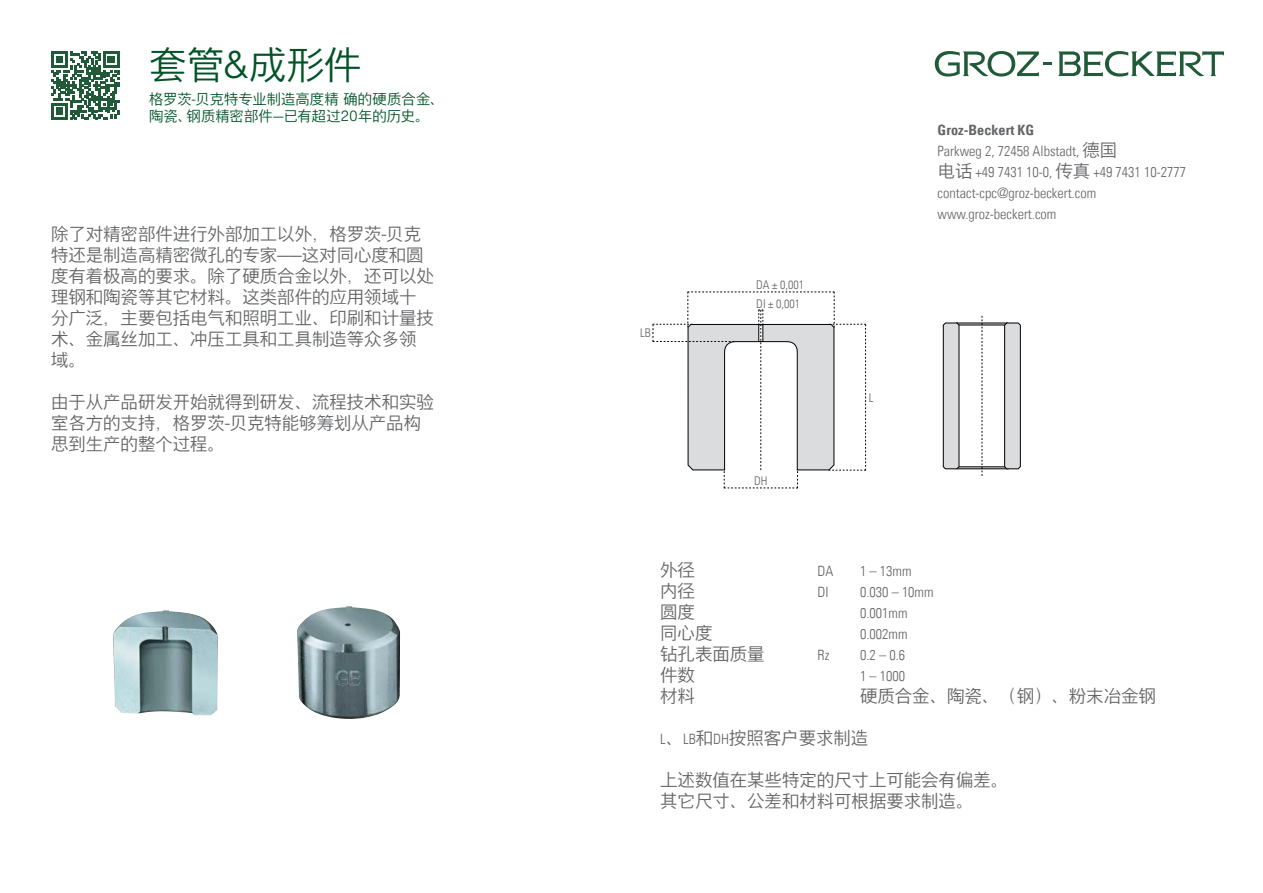
<style>
.page{position:relative;width:1263px;height:893px;background:#fff}
.page>*{position:absolute;margin:0;border:0;box-sizing:border-box;transform-origin:0 0}
.t1{font:300 37.5px "Nimbus Sans Global";color:#005326}
.t2{font:300 17.4px/21px "Nimbus Sans Global";color:#636466}
.t3{font:14.25px/21px "Univers Com 47 Light Cond";color:#636466}
.t4{font:300 14.25px/17.1px "Nimbus Sans Global";letter-spacing:.005em;color:#005326}
.t5{font:14.25px "Univers Com 67 Bold Cond";color:#636466}
.t6{font:12px "Univers Com 47 Light Cond";color:#636466}
.s1{font-family:"Nimbus Sans Global";font-weight:300;font-size:17.4px}
.s2{font-family:"Univers Com 47 Light Cond";font-weight:400;font-size:14.25px}
</style>
<div class="page">
<svg style="left:51px;top:51px;width:68px;height:68px"></svg>
<svg style="left:1058px;top:51px;width:166px;height:26px"></svg>
<svg style="left:935px;top:51px;width:117px;height:26px"></svg>
<img style="left:113px;top:610px;width:105px;height:105px">
<img style="left:297px;top:606px;width:103px;height:113px">
<svg style="left:653px;top:292px;width:213px;height:197px"></svg>
<svg style="left:943px;top:316px;width:78px;height:160px"></svg>
<h1 class="t1" style="left:149px;top:43px;width:214px">套管&amp;成形件</h1>
<p class="t4" style="left:149px;top:90px;width:296px">格罗茨-贝克特专业制造高度精确的硬质合金、陶瓷、钢质精密部件—已有超过20年的历史。</p>
<p class="t2" style="left:51px;top:223px;width:384px">除了对精密部件进行外部加工以外，格罗茨-贝克特还是制造高精密微孔的专家——这对同心度和圆度有着极高的要求。除了硬质合金以外，还可以处理钢和陶瓷等其它材料。这类部件的应用领域十分广泛，主要包括电气和照明工业、印刷和计量技术、金属丝加工、冲压工具和工具制造等众多领域。</p>
<p class="t2" style="left:51px;top:391px;width:384px">由于从产品研发开始就得到研发、流程技术和实验室各方的支持，格罗茨-贝克特能够筹划从产品构思到生产的整个过程。</p>
<p class="t6" style="left:640px;top:325px;width:12px">LB</p>
<p class="t6" style="left:756px;top:277px;width:49px">DA ± 0,001</p>
<p class="t6" style="left:756px;top:297px;width:45px">DI ± 0,001</p>
<p class="t6" style="left:754px;top:474px;width:15px">DH</p>
<p class="t5" style="left:938px;top:121px;width:98px">Groz-Beckert KG</p>
<p class="t3" style="left:938px;top:140px;width:250px">Parkweg 2, 72458 Albstadt, <span class="s1">德国<br>电话</span> +49 7431 10-0, <span class="s1">传真</span> +49 7431 10-2777 contact-cpc@groz-beckert.com www.groz-beckert.com</p>
<p class="t6" style="left:869px;top:391px;width:6px">L</p>
<p class="t2" style="left:660px;top:559px;width:36px">外径</p>
<p class="t3" style="left:817px;top:560px;width:17px">DA</p>
<p class="t3" style="left:860px;top:560px;width:53px">1 – 13mm</p>
<p class="t2" style="left:660px;top:580px;width:36px">内径</p>
<p class="t3" style="left:817px;top:581px;width:13px">DI</p>
<p class="t3" style="left:860px;top:581px;width:75px">0.030 – 10mm</p>
<p class="t2" style="left:660px;top:601px;width:36px">圆度</p>
<p class="t3" style="left:860px;top:602px;width:49px">0.001mm</p>
<p class="t2" style="left:660px;top:622px;width:54px">同心度</p>
<p class="t3" style="left:860px;top:623px;width:49px">0.002mm</p>
<p class="t2" style="left:660px;top:643px;width:106px">钻孔表面质量</p>
<p class="t3" style="left:817px;top:644px;width:13px">Rz</p>
<p class="t3" style="left:860px;top:644px;width:47px">0.2 – 0.6</p>
<p class="t2" style="left:660px;top:664px;width:36px">件数</p>
<p class="t3" style="left:860px;top:665px;width:47px">1 – 1000</p>
<p class="t2" style="left:660px;top:685px;width:36px">材料</p>
<p class="t2" style="left:860px;top:685px;width:297px">硬质合金、陶瓷、（钢）、粉末冶金钢</p>
<p class="t2" style="left:660px;top:727px;width:210px"><span class="s2">L</span>、<span class="s2">LB</span>和<span class="s2">DH</span>按照客户要求制造</p>
<p class="t2" style="left:660px;top:769px;width:349px">上述数值在某些特定的尺寸上可能会有偏差。其它尺寸、公差和材料可根据要求制造。</p>
</div>
